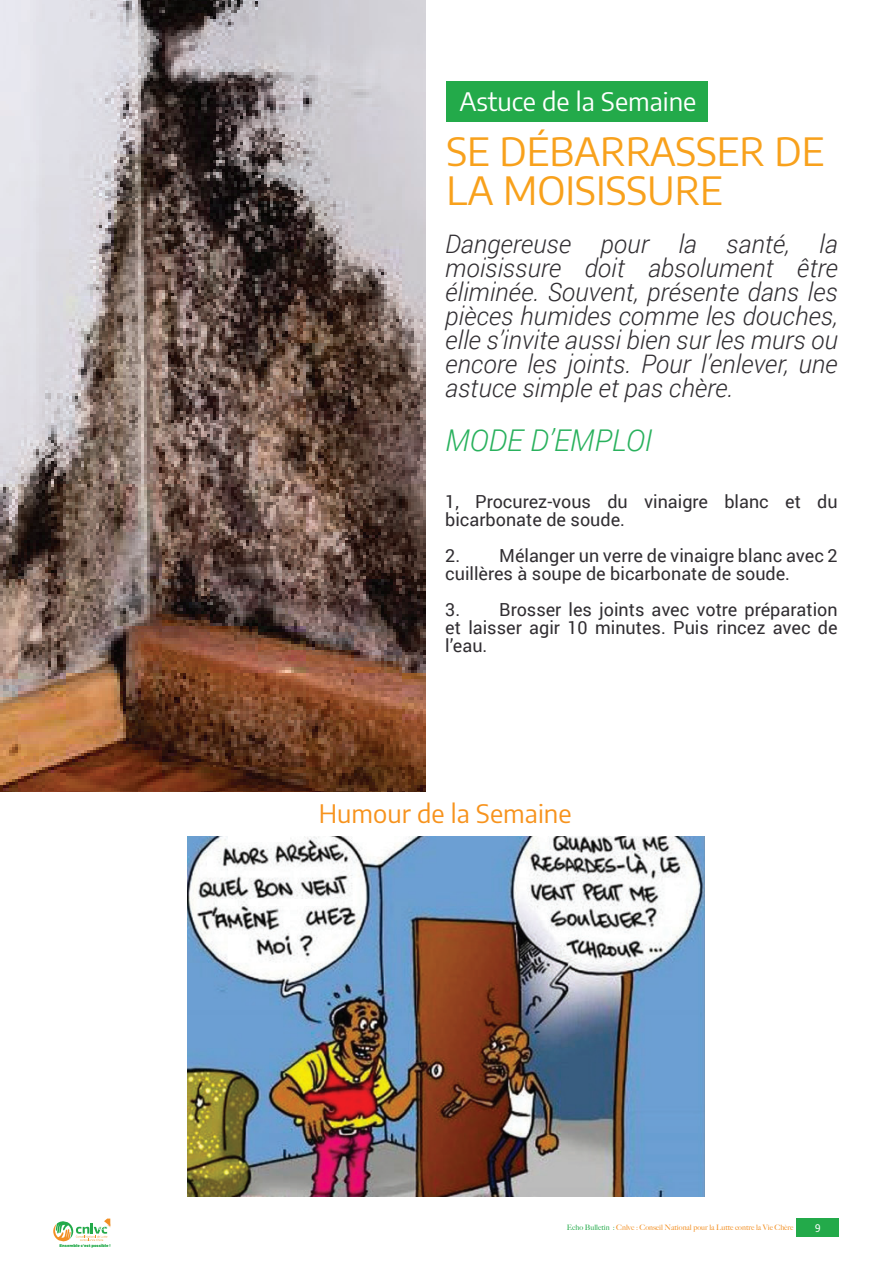
<style>
.page{position:relative;width:893px;height:1263px;background:#fff}
.page>*{position:absolute;margin:0;border:0;box-sizing:border-box;transform-origin:0 0}
.t1{font:39px/39px "Encode Sans";color:#f8a11c}
.t2{font:italic 300 30px "Roboto";color:#29b15d}
.t3{font:italic 300 25.5px/24px "Roboto";color:#312e32;text-align:justify}
.t4{font:25.5px "Encode Sans";color:#fff}
.t5{font:25.5px "Encode Sans";color:#f7931d}
.t6{font:18px/18px "Roboto";color:#312e32}
.t7{font:500 10.5px "Encode Sans Compressed";color:#fff}
.t8{font:500 7.5px "Big Caslon";color:#f28f23}
.t9{font:900 3.9px "Montserrat";color:#23aa4a}
.s1{color:#23aa4a}
</style>
<div class="page">
<div style="left:797px;top:1218px;width:42px;height:19px;background:#23aa4a"></div>
<svg style="left:53px;top:1218px;width:57px;height:24px"></svg>
<img style="left:0;top:0;width:425px;height:792px">
<div style="left:446px;top:81px;width:262px;height:41px;background:#23aa4a"></div>
<img style="left:187px;top:837px;width:518px;height:360px">
<p class="t9" style="left:60px;top:1243px;width:53px">Ensemble c’est possible !</p>
<h3 class="t4" style="left:459px;top:83px;width:239px">Astuce de la Semaine</h3>
<h1 class="t1" style="left:446px;top:130px;width:380px">SE DÉBARRASSER DE<br>LA MOISISSURE</h1>
<p class="t3" style="left:445px;top:231px;width:394px">Dangereuse pour la santé, la moisissure doit absolument être éliminée. Souvent, présente dans les pièces humides comme les douches, elle s’invite aussi bien sur les murs ou encore les joints. Pour l’enlever, une astuce simple et pas chère.</p>
<h2 class="t2" style="left:445px;top:419px;width:209px">MODE D’EMPLOI</h2>
<p class="t6" style="left:445px;top:491px;width:394px">1, Procurez-vous du vinaigre blanc et du bicarbonate de soude.</p>
<p class="t6" style="left:445px;top:545px;width:394px">2. Mélanger un verre de vinaigre blanc avec 2 cuillères à soupe de bicarbonate de soude.</p>
<p class="t6" style="left:445px;top:599px;width:394px;text-align:justify">3. Brosser les joints avec votre préparation et laisser agir 10 minutes. Puis rincez avec de l’eau.</p>
<h3 class="t5" style="left:319px;top:796px;width:254px">Humour de la Semaine</h3>
<p class="t8" style="left:567px;top:1221px;width:228px"><span class="s1">Echo Bulletin :</span> Cnlvc : Conseil National pour la Lutte contre la Vie Chère</p>
<p class="t7" style="left:815px;top:1221px;width:7px">9</p>
</div>
